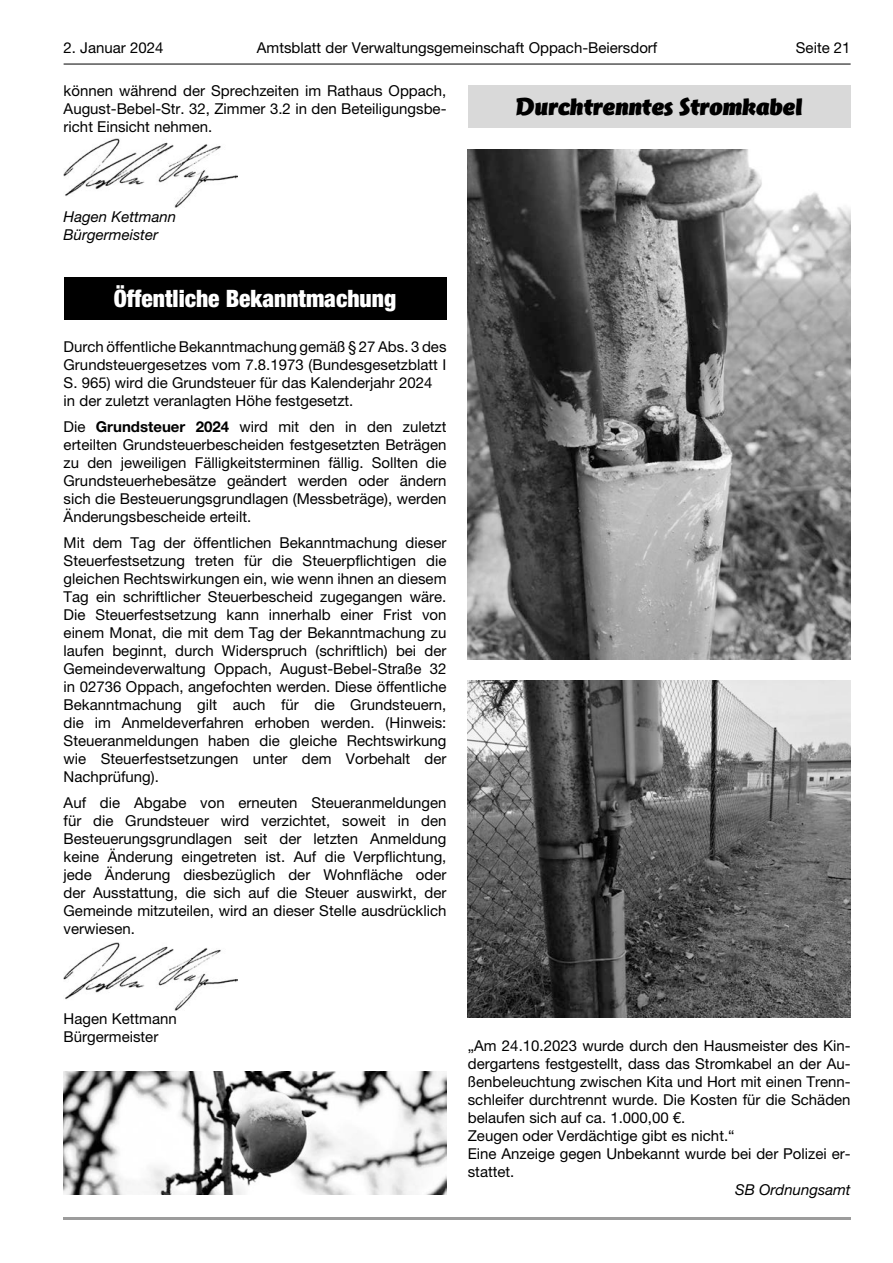
<style>
.page{position:relative;width:893px;height:1263px;background:#fff}
.page>*{position:absolute;margin:0;border:0;box-sizing:border-box;transform-origin:0 0}
.t1{font:900 condensed 24px "Helvetica Neue LT Pro";color:#fff}
.t2{font:900 22.5px "Jambono";color:#000}
.t3{font:15px/18px "Helvetica Neue LT Pro";color:#000;text-align:justify}
.t4{font:italic 15px/18px "Helvetica Neue LT Pro";color:#000}
.s1{font-weight:700}
</style>
<div class="page">
<hr style="left:64px;top:64px;width:786px;height:1px;background:#000">
<hr style="left:64px;top:1217px;width:786px;height:3px;background:#9c9c9c">
<div style="left:64px;top:277px;width:382px;height:43px;background:#000"></div>
<img style="left:64px;top:139px;width:173px;height:68px">
<img style="left:64px;top:942px;width:173px;height:68px">
<div style="left:468px;top:86px;width:382px;height:42px;background:#d9d9d9"></div>
<img style="left:468px;top:149px;width:382px;height:511px">
<img style="left:468px;top:681px;width:382px;height:337px">
<img style="left:64px;top:1072px;width:382px;height:123px">
<p class="t3" style="left:64px;top:41px;width:101px">2. Januar 2024</p>
<p class="t3" style="left:257px;top:41px;width:402px">Amtsblatt der Verwaltungsgemeinschaft Oppach-Beiersdorf</p>
<p class="t3" style="left:795px;top:41px;width:56px">Seite 21</p>
<p class="t3" style="left:64px;top:84px;width:384px">können während der Sprechzeiten im Rathaus Oppach, August-Bebel-Str. 32, Zimmer 3.2 in den Beteiligungsbe&shy;richt Einsicht nehmen.</p>
<p class="t4" style="left:64px;top:210px;width:114px">Hagen Kettmann<br>Bürgermeister</p>
<h1 class="t1" style="left:114px;top:290px;width:284px">Öffentliche Bekanntmachung</h1>
<p class="t3" style="left:64px;top:339px;width:384px;text-align:left">Durch öffentliche Bekanntmachung gemäß § 27 Abs. 3 des Grundsteuergesetzes vom 7.8.1973 (Bundesgesetzblatt I S. 965) wird die Grundsteuer für das Kalenderjahr 2024 in der zuletzt veranlagten Höhe festgesetzt.</p>
<p class="t3" style="left:64px;top:419px;width:384px">Die <span class="s1">Grundsteuer 2024</span> wird mit den in den zuletzt erteilten Grundsteuerbescheiden festgesetzten Beträgen zu den jeweiligen Fälligkeitsterminen fällig. Sollten die Grundsteuerhebesätze geändert werden oder ändern sich die Besteuerungsgrundlagen (Messbeträge), werden Änderungsbescheide erteilt.</p>
<p class="t3" style="left:64px;top:535px;width:384px">Mit dem Tag der öffentlichen Bekanntmachung dieser Steuerfestsetzung treten für die Steuerpflichtigen die gleichen Rechtswirkungen ein, wie wenn ihnen an diesem Tag ein schriftlicher Steuerbescheid zugegangen wäre.<br>Die Steuerfestsetzung kann innerhalb einer Frist von einem Monat, die mit dem Tag der Bekanntmachung zu laufen beginnt, durch Widerspruch (schriftlich) bei der Gemeindeverwaltung Oppach, August-Bebel-Straße 32 in 02736 Oppach, angefochten werden. Diese öffentliche Bekanntmachung gilt auch für die Grundsteuern, die im Anmeldeverfahren erhoben werden. (Hinweis:<br>Steueranmeldungen haben die gleiche Rechtswirkung wie Steuerfestsetzungen unter dem Vorbehalt der Nachprüfung).</p>
<p class="t3" style="left:64px;top:795px;width:384px">Auf die Abgabe von erneuten Steueranmeldungen für die Grundsteuer wird verzichtet, soweit in den Besteuerungsgrundlagen seit der letzten Anmeldung keine Änderung eingetreten ist. Auf die Verpflichtung, jede Änderung diesbezüglich der Wohnfläche oder der Ausstattung, die sich auf die Steuer auswirkt, der Gemeinde mitzuteilen, wird an dieser Stelle ausdrücklich verwiesen.</p>
<h2 class="t2" style="left:516px;top:98px;width:288px">Durchtrenntes Stromkabel</h2>
<p class="t3" style="left:64px;top:1011px;width:115px">Hagen Kettmann<br>Bürgermeister</p>
<p class="t3" style="left:468px;top:1038px;width:384px;text-align:left">„Am 24.10.2023 wurde durch den Hausmeister des Kin&shy;dergartens festgestellt, dass das Stromkabel an der Au&shy;ßenbeleuchtung zwischen Kita und Hort mit einen Trenn&shy;schleifer durchtrennt wurde. Die Kosten für die Schäden belaufen sich auf ca. 1.000,00 €.<br>Zeugen oder Verdächtige gibt es nicht.“<br>Eine Anzeige gegen Unbekannt wurde bei der Polizei er&shy;stattet.</p>
<p class="t4" style="left:735px;top:1182px;width:117px">SB Ordnungsamt</p>
</div>
